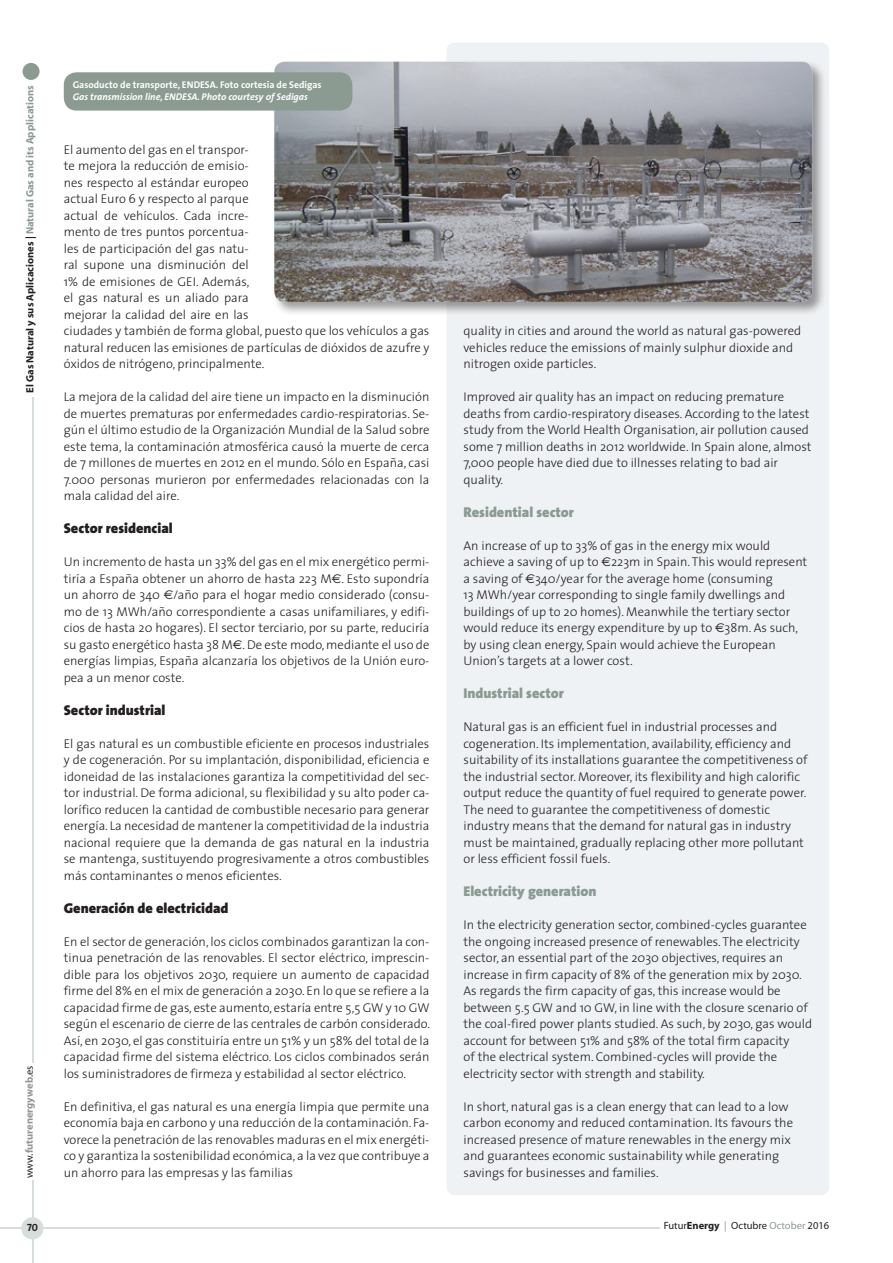
<style>
.page{position:relative;width:893px;height:1263px;background:#fff}
.page>*{position:absolute;margin:0;border:0;box-sizing:border-box;transform-origin:0 0}
.Ladillo_Texto_-_espa{font:900 14.25px "The Sans";color:#231f20}
.Ladillo_Texto{font:900 14.25px "The Sans";color:#8b9b92}
.Texto{font:300 12.75px/16.5px "The Sans";color:#231f20;text-align:justify}
.Texto_ingles{font:300 12.75px/16.5px "The Sans";color:#231f20}
.t1{font:700 10.5px "Myriad";color:#231f20}
.t2{font:10.5px "Myriad";color:#231f20}
.t3{font:700 10.5px "Myriad";color:#939598}
.t4{font:10.5px "The Sans Bold Caps";color:#231f20}
.t5{font:700 9.75px/11.7px "The Sans";color:#fff}
.s1{color:#8b9b92}
.s2{font-weight:400;color:#231f20}
.s3{font-style:italic}
.s4{font-family:"Euro Sans";font-weight:400}
.s5{font-weight:700}
</style>
<div class="page">
<div style="left:23px;top:63px;width:17px;height:17px;background:#8b9b92;border-radius:50%"></div>
<hr style="left:32px;top:396px;width:1px;height:666px;background:#d7ddda">
<hr style="left:0;top:1228px;width:660px;height:1px;background:#d7ddda">
<hr style="left:32px;top:1180px;width:1px;height:83px;background:#d7ddda">
<div style="left:21px;top:1217px;width:22px;height:22px;background:#d7ddda;border-radius:50%"></div>
<div style="left:446px;top:43px;width:383px;height:1152px;background:#eff2f4;border-radius:9px"></div>
<div style="left:272px;top:59px;width:555px;height:257px;background:#231f20;opacity:.45"></div>
<img style="left:274px;top:62px;width:538px;height:240px">
<div style="left:64px;top:72px;width:288px;height:39px;background:#8b9b92;border-radius:13px"></div>
<p class="t1" style="left:24px;top:393px;width:309px;rotate:-90deg">El Gas Natural y sus Aplicaciones | <span class="s1">Natural Gas and its Applications</span></p>
<p class="t3" style="left:24px;top:1178px;width:114px;rotate:-90deg"><span class="s2">www.</span>futurenergyweb<span class="s2">.es</span></p>
<p class="t5" style="left:73px;top:78px;width:250px">Gasoducto de transporte, ENDESA. Foto cortesía de Sedigas<br><span class="s3">Gas transmission line, ENDESA. Photo courtesy of Sedigas</span></p>
<p class="Texto" style="left:64px;top:141px;width:367px;text-align:left">El aumento del gas en el transpor-<br>te mejora la reducción de emisio-<br>nes respecto al estándar europeo<br>actual Euro 6 y respecto al parque<br>actual de vehículos. Cada incre-<br>mento de tres puntos porcentua-<br>les de participación del gas natu-<br>ral supone una disminución del<br>1% de emisiones de GEI. Además,<br>el gas natural es un aliado para<br>mejorar la calidad del aire en las<br>ciudades y también de forma global, puesto que los vehículos a gas natural reducen las emisiones de partículas de dióxidos de azufre y óxidos de nitrógeno, principalmente.</p>
<p class="Texto" style="left:64px;top:388px;width:367px">La mejora de la calidad del aire tiene un impacto en la disminución de muertes prematuras por enfermedades cardio-respiratorias. Se&shy;gún el último estudio de la Organización Mundial de la Salud sobre este tema, la contaminación atmosférica causó la muerte de cerca de 7 millones de muertes en 2012 en el mundo. Sólo en España, casi 7.000 personas murieron por enfermedades relacionadas con la mala calidad del aire.</p>
<p class="Ladillo_Texto_-_espa" style="left:64px;top:516px;width:111px">Sector residencial</p>
<p class="Texto" style="left:64px;top:553px;width:367px">Un incremento de hasta un 33% del gas en el mix energético permi&shy;tiría a España obtener un ahorro de hasta 223 M<span class="s4">€</span>. Esto supondría un ahorro de 340 <span class="s4">€</span>/año para el hogar medio considerado (consu&shy;mo de 13 MWh/año correspondiente a casas unifamiliares, y edifi&shy;cios de hasta 20 hogares). El sector terciario, por su parte, reduciría su gasto energético hasta 38 M<span class="s4">€</span>. De este modo, mediante el uso de energías limpias, España alcanzaría los objetivos de la Unión euro&shy;pea a un menor coste.</p>
<p class="Ladillo_Texto_-_espa" style="left:64px;top:698px;width:103px">Sector industrial</p>
<p class="Texto" style="left:64px;top:735px;width:367px">El gas natural es un combustible eficiente en procesos industriales y de cogeneración. Por su implantación, disponibilidad, eficiencia e idoneidad de las instalaciones garantiza la competitividad del sec&shy;tor industrial. De forma adicional, su flexibilidad y su alto poder ca&shy;lorífico reducen la cantidad de combustible necesario para generar energía. La necesidad de mantener la competitividad de la industria nacional requiere que la demanda de gas natural en la industria se mantenga, sustituyendo progresivamente a otros combustibles más contaminantes o menos eficientes.</p>
<p class="Ladillo_Texto_-_espa" style="left:64px;top:896px;width:166px">Generación de electricidad</p>
<p class="Texto" style="left:64px;top:933px;width:368px">En el sector de generación, los ciclos combinados garantizan la con&shy;tinua penetración de las renovables. El sector eléctrico, imprescin&shy;dible para los objetivos 2030, requiere un aumento de capacidad firme del 8% en el mix de generación a 2030. En lo que se refiere a la capacidad firme de gas, este aumento, estaría entre 5,5 GW y 10 GW según el escenario de cierre de las centrales de carbón considerado.<br>Así, en 2030, el gas constituiría entre un 51% y un 58% del total de la capacidad firme del sistema eléctrico. Los ciclos combinados serán los suministradores de firmeza y estabilidad al sector eléctrico.</p>
<p class="Texto" style="left:64px;top:1098px;width:367px">En definitiva, el gas natural es una energía limpia que permite una economía baja en carbono y una reducción de la contaminación. Fa&shy;vorece la penetración de las renovables maduras en el mix energéti&shy;co y garantiza la sostenibilidad económica, a la vez que contribuye a un ahorro para las empresas y las familias</p>
<p class="Texto_ingles" style="left:463px;top:322px;width:339px">quality in cities and around the world as natural gas-powered vehicles reduce the emissions of mainly sulphur dioxide and nitrogen oxide particles.</p>
<p class="Texto_ingles" style="left:463px;top:388px;width:350px">Improved air quality has an impact on reducing premature deaths from cardio-respiratory diseases. According to the latest study from the World Health Organisation, air pollution caused some 7 million deaths in 2012 worldwide. In Spain alone, almost 7,000 people have died due to illnesses relating to bad air quality.</p>
<p class="Ladillo_Texto" style="left:463px;top:500px;width:112px">Residential sector</p>
<p class="Texto_ingles" style="left:463px;top:537px;width:345px">An increase of up to 33% of gas in the energy mix would achieve a saving of up to <span class="s4">€</span>223m in Spain. This would represent a saving of <span class="s4">€</span>340/year for the average home (consuming<br>13 MWh/year corresponding to single family dwellings and buildings of up to 20 homes). Meanwhile the tertiary sector would reduce its energy expenditure by up to <span class="s4">€</span>38m. As such, by using clean energy, Spain would achieve the European Union’s targets at a lower cost.</p>
<p class="Ladillo_Texto" style="left:463px;top:681px;width:102px">Industrial sector</p>
<p class="Texto_ingles" style="left:463px;top:718px;width:346px">Natural gas is an efficient fuel in industrial processes and cogeneration. Its implementation, availability, efficiency and suitability of its installations guarantee the competitiveness of the industrial sector. Moreover, its flexibility and high calorific output reduce the quantity of fuel required to generate power.<br>The need to guarantee the competitiveness of domestic industry means that the demand for natural gas in industry must be maintained, gradually replacing other more pollutant or less efficient fossil fuels.</p>
<p class="Ladillo_Texto" style="left:463px;top:879px;width:134px">Electricity generation</p>
<p class="Texto_ingles" style="left:463px;top:916px;width:350px">In the electricity generation sector, combined-cycles guarantee the ongoing increased presence of renewables. The electricity sector, an essential part of the 2030 objectives, requires an increase in firm capacity of 8% of the generation mix by 2030.<br>As regards the firm capacity of gas, this increase would be between 5.5 GW and 10 GW, in line with the closure scenario of the coal-fired power plants studied. As such, by 2030, gas would account for between 51% and 58% of the total firm capacity<br>of the electrical system. Combined-cycles will provide the electricity sector with strength and stability.</p>
<p class="Texto_ingles" style="left:463px;top:1098px;width:331px">In short, natural gas is a clean energy that can lead to a low carbon economy and reduced contamination. Its favours the increased presence of mature renewables in the energy mix and guarantees economic sustainability while generating savings for businesses and families.</p>
<p class="t4" style="left:27px;top:1219px;width:12px">70</p>
<p class="t2" style="left:664px;top:1220px;width:167px">Futur<span class="s5">Energy</span> <span class="s1">|</span> Octubre <span class="s1">October</span> 2016</p>
</div>
